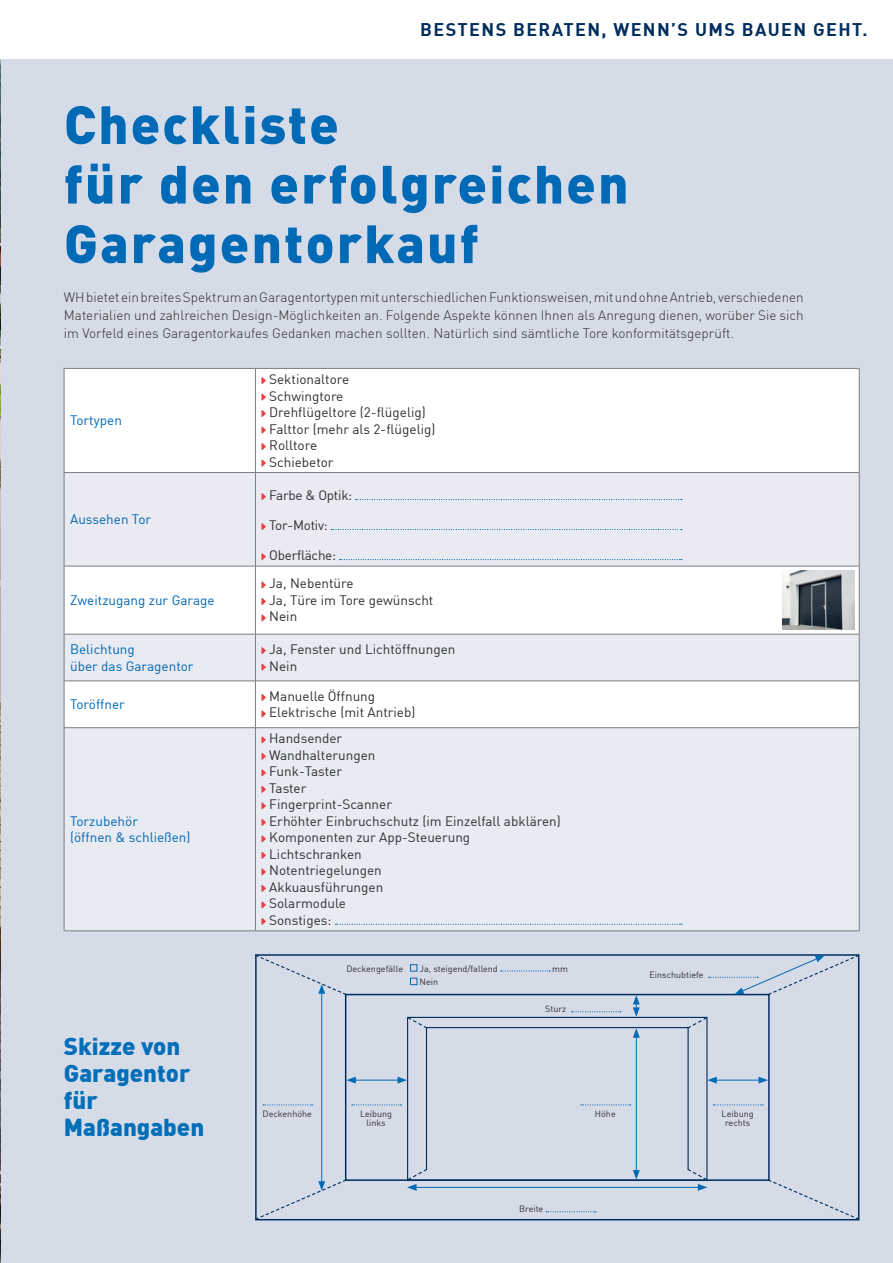
<style>
.page{position:relative;width:893px;height:1263px;background:#fff}
.page>*{position:absolute;margin:0;border:0;box-sizing:border-box;transform-origin:0 0}
.t1{font:900 52.95px/59.6px "DIN";letter-spacing:.04em;color:#016ab6}
.t2{font:900 24px/27px "DIN";color:#006eb8}
.t3{font:700 18px "DIN";letter-spacing:.075em;color:#002d5e}
.t4{font:13.5px/16.5px "DIN";color:#312f30}
.t5{font:300 13.5px/18px "DIN";color:#312f30;text-align:justify}
.t6{font:13.5px/16.5px "DIN";color:#0166b3}
.t7{font:13.5px "DIN";letter-spacing:-.02em;color:#312f30}
.t8{font:9px/9px "DIN";color:#312f30;text-align:center}
</style>
<div class="page">
<div style="left:0;top:60px;width:893px;height:1203px;background:#d6dbe8"></div>
<div style="left:255px;top:954px;width:604px;height:266px;border:2px solid #002d5e"></div>
<div style="left:345px;top:994px;width:425px;height:187px;border:2px solid #002d5e"></div>
<img style="left:0;top:60px;width:1px;height:639px">
<hr style="left:0;top:699px;width:1px;height:564px;background:#fff">
<div style="left:65px;top:369px;width:794px;height:265px;background:#fff"></div>
<div style="left:65px;top:473px;width:794px;height:93px;background:#eaebf2"></div>
<svg style="left:65px;top:635px;width:794px;height:295px;background:#ebedf3"></svg>
<hr style="left:64px;top:368px;width:191px;height:1px;background:#797f84">
<hr style="left:64px;top:369px;width:1px;height:103px;background:#797f84">
<hr style="left:255px;top:368px;width:604px;height:1px;background:#797f84">
<hr style="left:255px;top:369px;width:1px;height:103px;background:#797f84">
<hr style="left:859px;top:369px;width:1px;height:103px;background:#797f84">
<hr style="left:64px;top:472px;width:191px;height:1px;background:#797f84">
<hr style="left:64px;top:473px;width:1px;height:93px;background:#797f84">
<hr style="left:255px;top:472px;width:604px;height:1px;background:#797f84">
<hr style="left:255px;top:473px;width:1px;height:93px;background:#797f84">
<hr style="left:859px;top:473px;width:1px;height:93px;background:#797f84">
<hr style="left:64px;top:566px;width:191px;height:1px;background:#797f84">
<hr style="left:64px;top:566px;width:1px;height:68px;background:#797f84">
<hr style="left:255px;top:566px;width:604px;height:1px;background:#797f84">
<hr style="left:255px;top:566px;width:1px;height:68px;background:#797f84">
<hr style="left:859px;top:566px;width:1px;height:68px;background:#797f84">
<hr style="left:64px;top:634px;width:191px;height:1px;background:#797f84">
<hr style="left:64px;top:634px;width:1px;height:47px;background:#797f84">
<hr style="left:255px;top:634px;width:604px;height:1px;background:#797f84">
<hr style="left:255px;top:634px;width:1px;height:47px;background:#797f84">
<hr style="left:859px;top:634px;width:1px;height:47px;background:#797f84">
<hr style="left:64px;top:681px;width:191px;height:1px;background:#797f84">
<hr style="left:64px;top:681px;width:1px;height:46px;background:#797f84">
<hr style="left:255px;top:681px;width:604px;height:1px;background:#797f84">
<hr style="left:255px;top:681px;width:1px;height:46px;background:#797f84">
<hr style="left:859px;top:681px;width:1px;height:46px;background:#797f84">
<hr style="left:64px;top:727px;width:191px;height:1px;background:#797f84">
<hr style="left:64px;top:728px;width:1px;height:203px;background:#797f84">
<hr style="left:255px;top:727px;width:604px;height:1px;background:#797f84">
<hr style="left:255px;top:728px;width:1px;height:203px;background:#797f84">
<hr style="left:859px;top:728px;width:1px;height:203px;background:#797f84">
<hr style="left:64px;top:930px;width:191px;height:1px;background:#797f84">
<hr style="left:255px;top:930px;width:604px;height:1px;background:#797f84">
<svg style="left:261px;top:377px;width:5px;height:7px"></svg>
<svg style="left:261px;top:393px;width:5px;height:8px"></svg>
<svg style="left:261px;top:410px;width:5px;height:7px"></svg>
<svg style="left:261px;top:426px;width:5px;height:8px"></svg>
<svg style="left:261px;top:443px;width:5px;height:7px"></svg>
<svg style="left:261px;top:459px;width:5px;height:8px"></svg>
<svg style="left:261px;top:493px;width:5px;height:7px"></svg>
<svg style="left:356px;top:499px;width:326px;height:1px"></svg>
<svg style="left:261px;top:523px;width:5px;height:7px"></svg>
<svg style="left:331px;top:529px;width:351px;height:1px"></svg>
<svg style="left:261px;top:553px;width:5px;height:7px"></svg>
<svg style="left:340px;top:559px;width:342px;height:1px"></svg>
<svg style="left:261px;top:581px;width:5px;height:8px"></svg>
<svg style="left:261px;top:598px;width:5px;height:7px"></svg>
<svg style="left:261px;top:614px;width:5px;height:8px"></svg>
<svg style="left:261px;top:647px;width:5px;height:7px"></svg>
<svg style="left:261px;top:663px;width:5px;height:8px"></svg>
<svg style="left:261px;top:694px;width:5px;height:7px"></svg>
<svg style="left:261px;top:710px;width:5px;height:7px"></svg>
<svg style="left:261px;top:736px;width:5px;height:7px"></svg>
<svg style="left:261px;top:753px;width:5px;height:7px"></svg>
<svg style="left:261px;top:769px;width:5px;height:7px"></svg>
<svg style="left:261px;top:786px;width:5px;height:7px"></svg>
<svg style="left:261px;top:802px;width:5px;height:7px"></svg>
<svg style="left:261px;top:819px;width:5px;height:7px"></svg>
<svg style="left:261px;top:835px;width:5px;height:7px"></svg>
<svg style="left:261px;top:852px;width:5px;height:7px"></svg>
<svg style="left:261px;top:868px;width:5px;height:7px"></svg>
<svg style="left:261px;top:885px;width:5px;height:7px"></svg>
<svg style="left:261px;top:901px;width:5px;height:7px"></svg>
<svg style="left:261px;top:918px;width:5px;height:7px"></svg>
<svg style="left:335px;top:924px;width:347px;height:1px"></svg>
<img style="left:782px;top:570px;width:73px;height:60px">
<svg style="left:767px;top:1178px;width:93px;height:43px"></svg>
<div style="left:407px;top:1017px;width:300px;height:164px;border:1px solid #002d5e"></div>
<div style="left:426px;top:1027px;width:263px;height:143px;border:1px solid #002d5e"></div>
<svg style="left:407px;top:1016px;width:22px;height:14px"></svg>
<svg style="left:686px;top:1016px;width:22px;height:14px"></svg>
<hr style="left:353px;top:1080px;width:47px;height:1px;background:#016ab6">
<svg style="left:346px;top:1077px;width:10px;height:6px"></svg>
<svg style="left:398px;top:1077px;width:9px;height:6px"></svg>
<hr style="left:714px;top:1080px;width:47px;height:1px;background:#016ab6">
<svg style="left:707px;top:1077px;width:10px;height:6px"></svg>
<svg style="left:758px;top:1077px;width:10px;height:6px"></svg>
<hr style="left:636px;top:1035px;width:1px;height:137px;background:#016ab6">
<svg style="left:633px;top:1170px;width:7px;height:9px"></svg>
<svg style="left:633px;top:1028px;width:7px;height:10px"></svg>
<hr style="left:321px;top:991px;width:1px;height:192px;background:#016ab6">
<svg style="left:255px;top:1178px;width:93px;height:43px"></svg>
<svg style="left:255px;top:954px;width:93px;height:42px"></svg>
<hr style="left:414px;top:1187px;width:286px;height:1px;background:#016ab6">
<svg style="left:686px;top:1168px;width:22px;height:23px"></svg>
<svg style="left:406px;top:1168px;width:23px;height:23px"></svg>
<svg style="left:633px;top:995px;width:7px;height:22px"></svg>
<svg style="left:571px;top:1011px;width:50px;height:1px"></svg>
<svg style="left:709px;top:954px;width:151px;height:42px"></svg>
<div style="left:410px;top:964px;width:7px;height:7px;border:1px solid #016ab6"></div>
<svg style="left:501px;top:970px;width:49px;height:1px"></svg>
<div style="left:410px;top:978px;width:7px;height:7px;border:1px solid #016ab6"></div>
<svg style="left:546px;top:1211px;width:50px;height:1px"></svg>
<svg style="left:713px;top:1104px;width:50px;height:1px"></svg>
<svg style="left:352px;top:1104px;width:49px;height:1px"></svg>
<svg style="left:581px;top:1104px;width:50px;height:1px"></svg>
<svg style="left:263px;top:1104px;width:50px;height:1px"></svg>
<h3 class="t3" style="left:420px;top:18px;width:449px">BESTENS BERATEN, WENN’S UMS BAUEN GEHT.</h3>
<h1 class="t1" style="left:64px;top:92px;width:566px">Checkliste<br>für den erfolgreichen<br>Garagentorkauf</h1>
<p class="t5" style="left:64px;top:288px;width:741px">WH bietet ein breites Spektrum an Garagentortypen mit unterschiedlichen Funktionsweisen, mit und ohne Antrieb, verschiedenen Materialien und zahlreichen Design-Möglichkeiten an. Folgende Aspekte können Ihnen als Anregung dienen, worüber Sie sich im Vorfeld eines Garagentorkaufes Gedanken machen sollten. Natürlich sind sämtliche Tore konformitätsgeprüft.</p>
<p class="t6" style="left:70px;top:412px;width:53px">Tortypen</p>
<p class="t6" style="left:70px;top:511px;width:83px">Aussehen Tor</p>
<p class="t6" style="left:70px;top:591px;width:146px">Zweitzugang zur Garage</p>
<p class="t4" style="left:269px;top:371px;width:168px">Sektionaltore<br>Schwingtore<br>Drehflügeltore (2-flügelig)<br>Falttor (mehr als 2-flügelig)<br>Rolltore<br>Schiebetor</p>
<p class="t7" style="left:269px;top:487px;width:85px">Farbe &amp; Optik:</p>
<p class="t7" style="left:269px;top:517px;width:60px">Tor-Motiv:</p>
<p class="t7" style="left:269px;top:547px;width:68px">Oberfläche:</p>
<p class="t4" style="left:269px;top:575px;width:166px">Ja, Nebentüre<br>Ja, Türe im Tore gewünscht<br>Nein</p>
<p class="t6" style="left:70px;top:641px;width:125px">Belichtung<br>über das Garagentor</p>
<p class="t4" style="left:269px;top:641px;width:188px">Ja, Fenster und Lichtöffnungen<br>Nein</p>
<p class="t6" style="left:70px;top:696px;width:56px">Toröffner</p>
<p class="t4" style="left:269px;top:687px;width:148px">Manuelle Öffnung<br>Elektrische (mit Antrieb)</p>
<p class="t6" style="left:70px;top:812px;width:122px">Torzubehör<br>(öffnen &amp; schließen)</p>
<h2 class="t2" style="left:64px;top:1032px;width:142px">Skizze von<br>Garagentor für<br>Maßangaben</h2>
<p class="t4" style="left:269px;top:730px;width:293px">Handsender<br>Wandhalterungen<br>Funk-Taster<br>Taster<br>Fingerprint-Scanner<br>Erhöhter Einbruchschutz (im Einzelfall abklären)<br>Komponenten zur App-Steuerung<br>Lichtschranken<br>Notentriegelungen<br>Akkuausführungen<br>Solarmodule<br>Sonstiges:</p>
<p class="t8" style="left:346px;top:963px;width:58px">Deckengefälle</p>
<p class="t8" style="left:420px;top:963px;width:80px">Ja, steigend/fallend</p>
<p class="t8" style="left:552px;top:963px;width:17px">mm</p>
<p class="t8" style="left:420px;top:977px;width:20px">Nein</p>
<p class="t8" style="left:545px;top:1004px;width:23px">Sturz</p>
<p class="t8" style="left:649px;top:970px;width:56px">Einschubtiefe</p>
<p class="t8" style="left:360px;top:1109px;width:34px">Leibung links</p>
<p class="t8" style="left:263px;top:1109px;width:51px">Deckenhöhe</p>
<p class="t8" style="left:595px;top:1109px;width:22px">Höhe</p>
<p class="t8" style="left:519px;top:1204px;width:26px">Breite</p>
<p class="t8" style="left:722px;top:1109px;width:34px">Leibung rechts</p>
</div>
